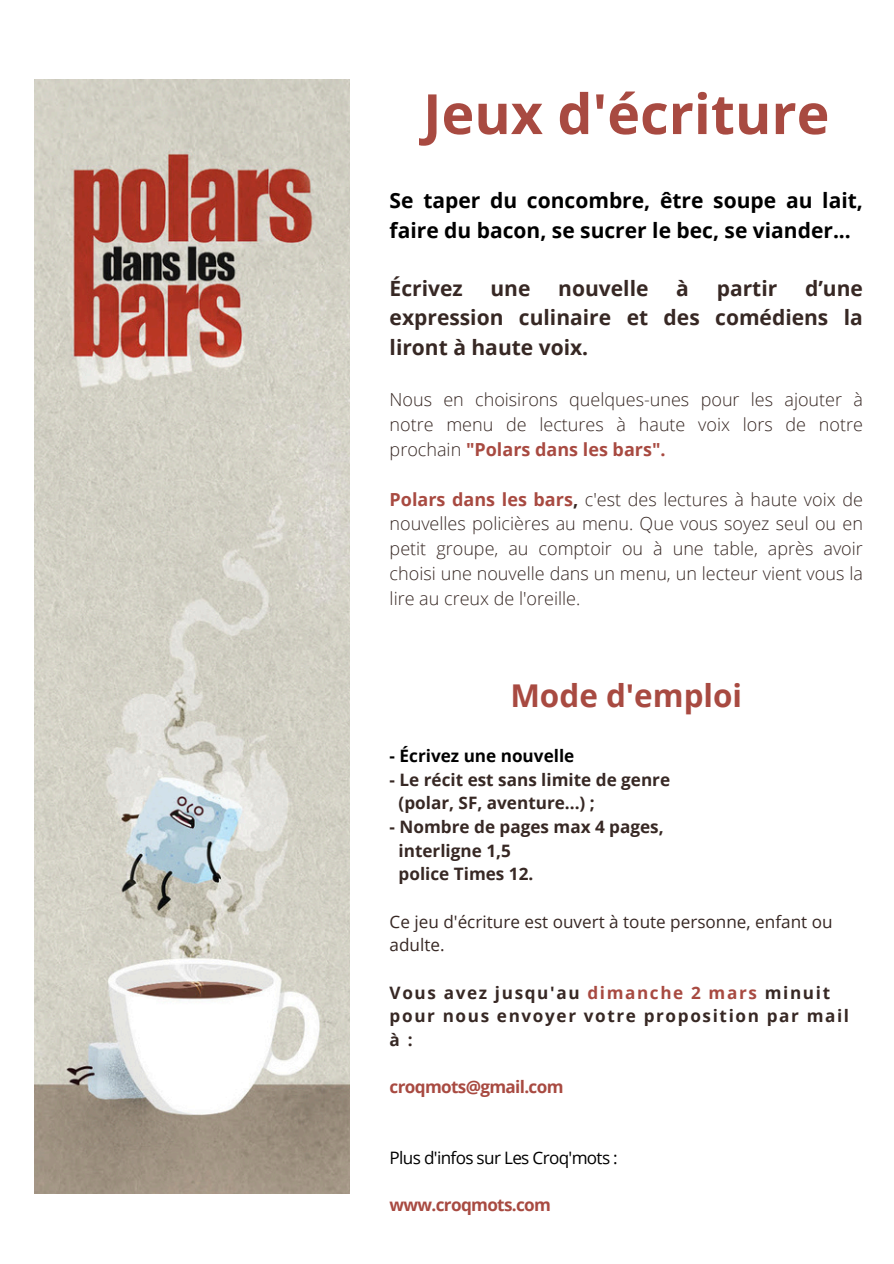
<style>
.page{position:relative;width:894px;height:1264px;background:#fff}
.page>*{position:absolute;margin:0;border:0;box-sizing:border-box;transform-origin:0 0}
.t1{font:700 55.5px "Open Sans";color:#a84a41}
.t2{font:700 31.35px "Open Sans";color:#a84a41}
.t3{font:700 21px/29.2px "Open Sans";color:#372824;text-align:justify}
.t4{font:700 21px/29.2px "Open Sans";color:#000}
.t5{font:300 18px/24.8px "Open Sans";color:#372824;text-align:justify}
.t6{font:700 17.1px/23.7px "Open Sans";color:#372824}
.t7{font:700 17.1px/23.7px "Open Sans";letter-spacing:.095em;color:#372824}
.t8{font:17.1px/23.7px "Open Sans";color:#372824}
.t9{font:700 17.1px "Open Sans";letter-spacing:-.04em;color:#a84a41}
.t10{font:17.1px "Open Sans";letter-spacing:-.04em;color:#000}
.t11{font:700 17.1px "Open Sans";color:#000}
.s1{font-weight:700;color:#a84a41}
.s2{font-weight:700}
.s3{color:#a84a41}
</style>
<div class="page">
<img style="left:35px;top:80px;width:315px;height:1113px">
<p class="t1" style="left:423px;top:75px;width:407px">Jeux d'écriture</p>
<h1 class="t4" style="left:389px;top:185px;width:474px">Se taper du concombre, être soupe au lait, faire du bacon, se sucrer le bec, se viander...</h1>
<h3 class="t3" style="left:389px;top:273px;width:75px">Écrivez</h3>
<h3 class="t3" style="left:490px;top:273px;width:41px">une</h3>
<h3 class="t3" style="left:558px;top:273px;width:92px">nouvelle</h3>
<h3 class="t3" style="left:676px;top:273px;width:14px">à</h3>
<h3 class="t3" style="left:716px;top:273px;width:62px">partir</h3>
<h3 class="t3" style="left:389px;top:273px;width:474px;text-indent:415px">d’une expression culinaire et des comédiens la liront à haute voix.</h3>
<h3 class="t5" style="left:389px;top:387px;width:474px">Nous en choisirons quelques-unes pour les ajouter à notre menu de lectures à haute voix lors de notre prochain <span class="s1">"Polars dans les bars".</span></h3>
<p class="t5" style="left:389px;top:486px;width:474px"><span class="s1">Polars dans les bars</span><span class="s2">,</span> c'est des lectures à haute voix de nouvelles policières au menu. Que vous soyez seul ou en petit groupe, au comptoir ou à une table, après avoir choisi une nouvelle dans un menu, un lecteur vient vous la lire au creux de l'oreille.</p>
<p class="t2" style="left:510px;top:673px;width:233px">Mode d'emploi</p>
<h2 class="t11" style="left:389px;top:744px;width:186px">- Écrivez une nouvelle</h2>
<h2 class="t6" style="left:398px;top:767px;width:273px;text-indent:-9px">- Le récit est sans limite de genre (polar, SF, aventure...) ;</h2>
<h2 class="t6" style="left:398px;top:814px;width:267px;text-indent:-9px">- Nombre de pages max 4 pages, interligne 1,5<br>police Times 12.</h2>
<h4 class="t8" style="left:389px;top:909px;width:444px">Ce jeu d'écriture est ouvert à toute personne, enfant ou adulte.</h4>
<p class="t7" style="left:389px;top:980px;width:461px">Vous avez jusqu'au <span class="s3">dimanche 2 mars</span> minuit pour nous envoyer votre proposition par mail à :</p>
<h4 class="t9" style="left:389px;top:1074px;width:175px">croqmots@gmail.com</h4>
<h4 class="t10" style="left:389px;top:1145px;width:230px">Plus d'infos sur Les Croq'mots :</h4>
<p class="t9" style="left:389px;top:1192px;width:163px">www.croqmots.com</p>
</div>
